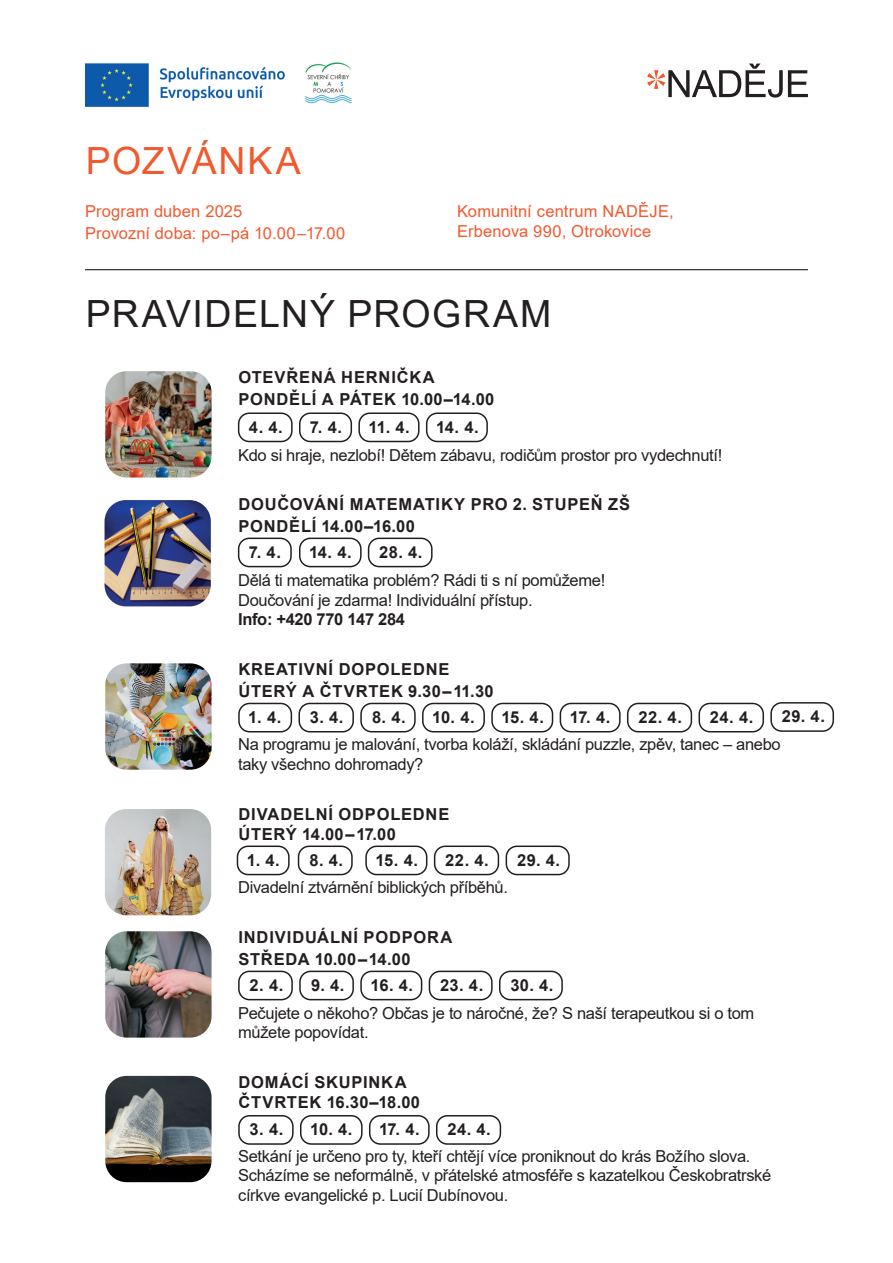
<style>
.page{position:relative;width:893px;height:1263px;background:#fff}
.page>*{position:absolute;margin:0;border:0;box-sizing:border-box;transform-origin:0 0}
.t1{font:37.5px "Arial";letter-spacing:.04em;color:#231f20}
.t2{font:37.5px "Arial";letter-spacing:.045em;color:#f1592f}
.t3{font:16.5px/19.8px "Arial";letter-spacing:-.02em;color:#231f20}
.t4{font:700 16.5px/21.8px "Arial";letter-spacing:.045em;color:#231f20}
.t5{font:16.5px/21.8px "Arial";letter-spacing:.01em;color:#f1592f}
.t6{font:700 16.5px "Arial";letter-spacing:-.02em;color:#231f20}
</style>
<div class="page">
<img style="left:85px;top:63px;width:267px;height:44px">
<svg style="left:647px;top:64px;width:161px;height:34px"></svg>
<div style="left:238px;top:412px;width:55px;height:30px;border:2px solid #231f20;border-radius:11px"></div>
<div style="left:299px;top:412px;width:53px;height:30px;border:2px solid #231f20;border-radius:11px"></div>
<div style="left:358px;top:412px;width:62px;height:30px;border:2px solid #231f20;border-radius:11px"></div>
<div style="left:426px;top:412px;width:62px;height:30px;border:2px solid #231f20;border-radius:11px"></div>
<div style="left:238px;top:538px;width:54px;height:29px;border:2px solid #231f20;border-radius:11px"></div>
<div style="left:299px;top:538px;width:63px;height:29px;border:2px solid #231f20;border-radius:11px"></div>
<div style="left:368px;top:538px;width:65px;height:29px;border:2px solid #231f20;border-radius:11px"></div>
<hr style="left:85px;top:269px;width:723px;height:1px;background:#231f20">
<img style="left:105px;top:371px;width:107px;height:106px">
<img style="left:105px;top:663px;width:107px;height:107px">
<img style="left:105px;top:809px;width:106px;height:106px">
<img style="left:105px;top:931px;width:107px;height:106px">
<img style="left:105px;top:1076px;width:107px;height:106px">
<img style="left:105px;top:500px;width:106px;height:106px">
<div style="left:237px;top:845px;width:53px;height:30px;border:2px solid #231f20;border-radius:11px"></div>
<div style="left:298px;top:845px;width:55px;height:30px;border:2px solid #231f20;border-radius:11px"></div>
<div style="left:365px;top:845px;width:62px;height:30px;border:2px solid #231f20;border-radius:11px"></div>
<div style="left:434px;top:845px;width:65px;height:30px;border:2px solid #231f20;border-radius:11px"></div>
<div style="left:506px;top:845px;width:64px;height:30px;border:2px solid #231f20;border-radius:11px"></div>
<div style="left:238px;top:703px;width:54px;height:29px;border:2px solid #231f20;border-radius:11px"></div>
<div style="left:298px;top:703px;width:56px;height:29px;border:2px solid #231f20;border-radius:11px"></div>
<div style="left:360px;top:703px;width:56px;height:29px;border:2px solid #231f20;border-radius:11px"></div>
<div style="left:422px;top:703px;width:63px;height:29px;border:2px solid #231f20;border-radius:11px"></div>
<div style="left:491px;top:703px;width:62px;height:29px;border:2px solid #231f20;border-radius:11px"></div>
<div style="left:560px;top:703px;width:61px;height:29px;border:2px solid #231f20;border-radius:11px"></div>
<div style="left:627px;top:703px;width:65px;height:29px;border:2px solid #231f20;border-radius:11px"></div>
<div style="left:698px;top:703px;width:66px;height:29px;border:2px solid #231f20;border-radius:11px"></div>
<div style="left:770px;top:702px;width:64px;height:30px;border:2px solid #231f20;border-radius:11px"></div>
<div style="left:299px;top:971px;width:55px;height:29px;border:2px solid #231f20;border-radius:11px"></div>
<div style="left:238px;top:971px;width:55px;height:29px;border:2px solid #231f20;border-radius:11px"></div>
<div style="left:360px;top:971px;width:62px;height:29px;border:2px solid #231f20;border-radius:11px"></div>
<div style="left:429px;top:971px;width:64px;height:29px;border:2px solid #231f20;border-radius:11px"></div>
<div style="left:499px;top:971px;width:64px;height:29px;border:2px solid #231f20;border-radius:11px"></div>
<div style="left:238px;top:1115px;width:56px;height:30px;border:2px solid #231f20;border-radius:11px"></div>
<div style="left:300px;top:1115px;width:63px;height:30px;border:2px solid #231f20;border-radius:11px"></div>
<div style="left:369px;top:1115px;width:61px;height:30px;border:2px solid #231f20;border-radius:11px"></div>
<div style="left:436px;top:1115px;width:65px;height:30px;border:2px solid #231f20;border-radius:11px"></div>
<h1 class="t2" style="left:86px;top:135px;width:217px">POZVÁNKA</h1>
<p class="t5" style="left:85px;top:200px;width:262px">Program duben 2025<br>Provozní doba: po–pá 10.00 –17.00</p>
<p class="t5" style="left:457px;top:201px;width:218px;line-height:19.8px">Komunitní centrum NADĚJE,<br>Erbenova 990, Otrokovice</p>
<h1 class="t1" style="left:86px;top:288px;width:467px">PRAVIDELNÝ PROGRAM</h1>
<p class="t4" style="left:238px;top:367px;width:258px">OTEVŘENÁ HERNIČKA<br>PONDĚLÍ A PÁTEK 10.00–14.00</p>
<p class="t4" style="left:249px;top:416px;width:35px">4. 4.</p>
<p class="t4" style="left:310px;top:416px;width:34px">7. 4.</p>
<p class="t4" style="left:368px;top:416px;width:43px">11. 4.</p>
<p class="t4" style="left:436px;top:416px;width:44px">14. 4.</p>
<p class="t3" style="left:238px;top:445px;width:486px">Kdo si hraje, nezlobí! Dětem zábavu, rodičům prostor pro vydechnutí!</p>
<p class="t4" style="left:238px;top:494px;width:393px">DOUČOVÁNÍ MATEMATIKY PRO 2. STUPEŇ ZŠ<br>PONDĚLÍ 14.00–16.00</p>
<p class="t4" style="left:249px;top:541px;width:34px">7. 4.</p>
<p class="t4" style="left:309px;top:541px;width:44px">14. 4.</p>
<p class="t4" style="left:379px;top:541px;width:45px">28. 4.</p>
<p class="t3" style="left:238px;top:570px;width:369px">Dělá ti matematika problém? Rádi ti s ní pomůžeme!<br>Doučování je zdarma! Individuální přístup.</p>
<p class="t6" style="left:238px;top:608px;width:168px">Info: +420 770 147 284</p>
<p class="t4" style="left:238px;top:658px;width:257px">KREATIVNÍ DOPOLEDNE<br>ÚTERÝ A ČTVRTEK 9.30 – 11.30</p>
<p class="t4" style="left:248px;top:706px;width:35px">1. 4.</p>
<p class="t4" style="left:310px;top:706px;width:35px">3. 4.</p>
<p class="t4" style="left:372px;top:706px;width:35px">8. 4.</p>
<p class="t4" style="left:432px;top:706px;width:44px">10. 4.</p>
<p class="t4" style="left:501px;top:706px;width:44px">15. 4.</p>
<p class="t4" style="left:570px;top:706px;width:42px">17. 4.</p>
<p class="t4" style="left:638px;top:706px;width:45px">22. 4.</p>
<p class="t4" style="left:710px;top:706px;width:45px">24. 4.</p>
<p class="t4" style="left:782px;top:706px;width:45px">29. 4.</p>
<p class="t3" style="left:238px;top:735px;width:544px">Na programu je malování, tvorba koláží, skládání puzzle, zpěv, tanec – anebo taky všechno dohromady?</p>
<p class="t4" style="left:238px;top:804px;width:212px;line-height:19.8px">DIVADELNÍ ODPOLEDNE<br>ÚTERÝ 14.00 – 17.00</p>
<p class="t4" style="left:247px;top:849px;width:35px">1. 4.</p>
<p class="t4" style="left:309px;top:849px;width:35px">8. 4.</p>
<p class="t4" style="left:375px;top:849px;width:44px">15. 4.</p>
<p class="t4" style="left:445px;top:849px;width:45px">22. 4.</p>
<p class="t4" style="left:517px;top:849px;width:45px">29. 4.</p>
<p class="t3" style="left:238px;top:878px;width:271px">Divadelní ztvárnění biblických příběhů.</p>
<p class="t4" style="left:238px;top:926px;width:216px">INDIVIDUÁLNÍ PODPORA<br>STŘEDA 10.00 – 14.00</p>
<p class="t4" style="left:250px;top:974px;width:35px">2. 4.</p>
<p class="t4" style="left:311px;top:974px;width:35px">9. 4.</p>
<p class="t4" style="left:370px;top:974px;width:44px">16. 4.</p>
<p class="t4" style="left:440px;top:974px;width:45px">23. 4.</p>
<p class="t4" style="left:510px;top:974px;width:45px">30. 4.</p>
<p class="t3" style="left:238px;top:1003px;width:518px">Pečujete o někoho? Občas je to náročné, že? S naší terapeutkou si o tom můžete popovídat.</p>
<p class="t4" style="left:238px;top:1072px;width:183px;line-height:19.8px">DOMÁCÍ SKUPINKA<br>ČTVRTEK 16.30–18.00</p>
<p class="t4" style="left:250px;top:1119px;width:35px">3. 4.</p>
<p class="t4" style="left:310px;top:1119px;width:44px">10. 4.</p>
<p class="t4" style="left:379px;top:1119px;width:42px">17. 4.</p>
<p class="t4" style="left:447px;top:1119px;width:45px">24. 4.</p>
<p class="t3" style="left:238px;top:1146px;width:535px">Setkání je určeno pro ty, kteří chtějí více proniknout do krás Božího slova.<br>Scházíme se neformálně, v přátelské atmosféře s kazatelkou Českobratrské církve evangelické p. Lucií Dubínovou.</p>
</div>
